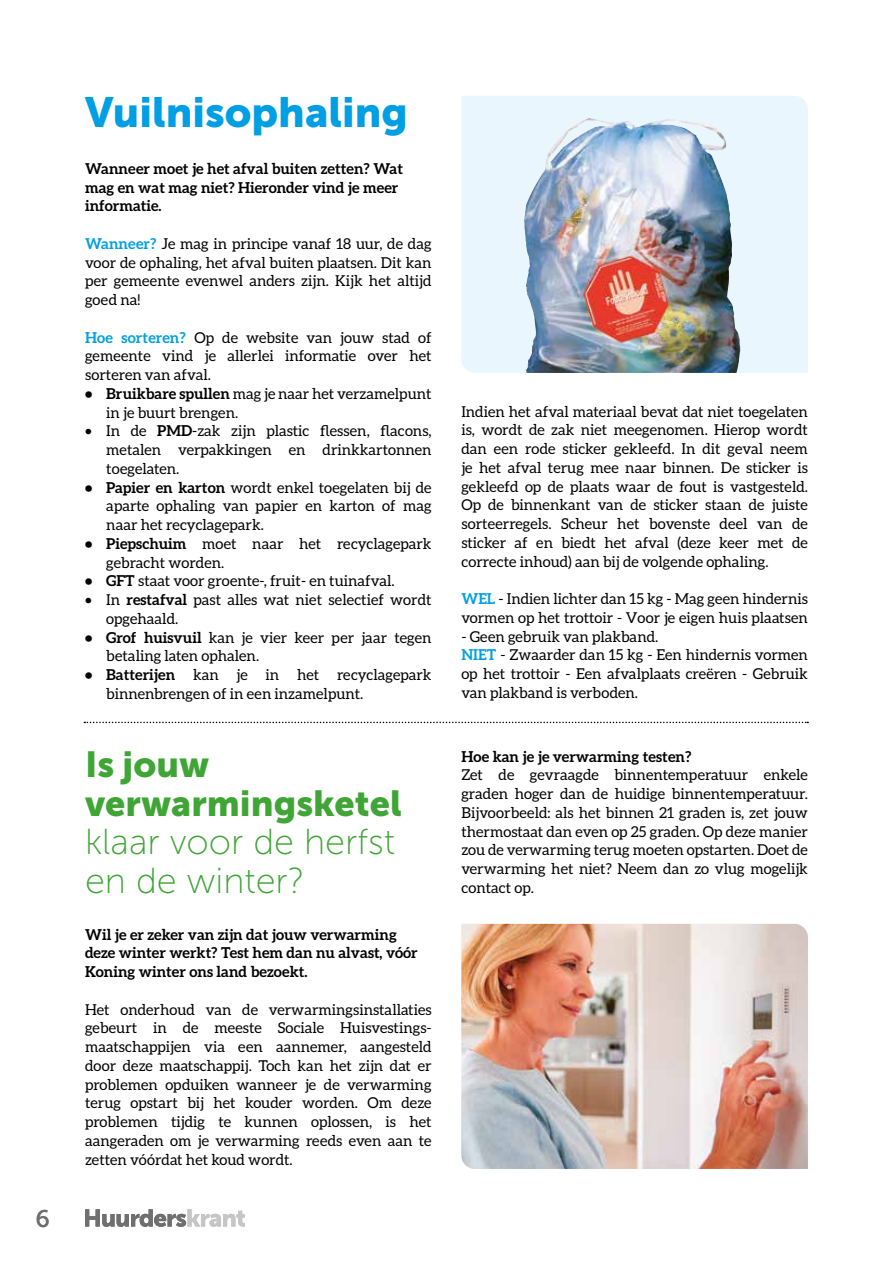
<style>
.page{position:relative;width:893px;height:1263px;background:#fff}
.page>*{position:absolute;margin:0;border:0;box-sizing:border-box;transform-origin:0 0}
.t1{font:42px "Museo Sans 900";color:#009fe3}
.t2{font:36px/39px "Museo Sans 100";color:#3fa535}
.t3{font:36px/39px "Museo Sans 900";color:#3fa535}
.t4{font:24px "Museo Sans 500";color:#706f6f}
.t5{font:15px/18.8px "Aleo";color:#000;text-align:justify}
.t6{font:700 15px/18.8px "Aleo";color:#000}
.s1{font-weight:700;color:#009fe3}
.s2{font-weight:700}
</style>
<div class="page">
<svg style="left:85px;top:1209px;width:160px;height:18px"></svg>
<div style="left:461px;top:96px;width:347px;height:277px;background:#eaf6fe"></div>
<img style="left:524px;top:118px;width:216px;height:255px">
<img style="left:461px;top:924px;width:347px;height:245px">
<svg style="left:84px;top:722px;width:724px;height:1px"></svg>
<h3 class="t4" style="left:35px;top:1205px;width:16px">6</h3>
<h1 class="t1" style="left:85px;top:89px;width:324px">Vuilnisophaling</h1>
<p class="t6" style="left:85px;top:159px;width:319px">Wanneer moet je het afval buiten zetten? Wat mag en wat mag niet? Hieronder vind je meer informatie.</p>
<p class="t5" style="left:85px;top:234px;width:348px"><span class="s1">Wanneer?</span> Je mag in principe vanaf 18 uur, de dag voor de ophaling, het afval buiten plaatsen. Dit kan per gemeente evenwel anders zijn. Kijk het altijd goed na!</p>
<p class="t5" style="left:85px;top:328px;width:348px"><span class="s1">Hoe sorteren?</span> Op de website van jouw stad of gemeente vind je allerlei informatie over het sorteren van afval.</p>
<p class="t5" style="left:106px;top:384px;width:327px;text-indent:-21px"><span class="s2">• Bruikbare spullen</span> mag je naar het verzamelpunt in je buurt brengen.</p>
<p class="t5" style="left:106px;top:421px;width:327px;text-indent:-21px">• In de <span class="s2">PMD</span>-zak zijn plastic flessen, flacons, metalen verpakkingen en drinkkartonnen toegelaten.</p>
<p class="t5" style="left:106px;top:478px;width:327px;text-indent:-21px"><span class="s2">• Papier en karton</span> wordt enkel toegelaten bij de aparte ophaling van papier en karton of mag naar het recyclagepark.</p>
<p class="t5" style="left:106px;top:534px;width:327px;text-indent:-21px"><span class="s2">• Piepschuim</span> moet naar het recyclagepark gebracht worden.</p>
<p class="t5" style="left:85px;top:571px;width:311px"><span class="s2">• GFT</span> staat voor groente-, fruit- en tuinafval.</p>
<p class="t5" style="left:106px;top:590px;width:327px;text-indent:-21px">• In <span class="s2">restafval</span> past alles wat niet selectief wordt opgehaald.</p>
<p class="t5" style="left:106px;top:628px;width:327px;text-indent:-21px"><span class="s2">• Grof huisvuil</span> kan je vier keer per jaar tegen betaling laten ophalen.</p>
<p class="t5" style="left:106px;top:665px;width:327px;text-indent:-21px"><span class="s2">• Batterijen</span> kan je in het recyclagepark binnenbrengen of in een inzamelpunt.</p>
<h2 class="t3" style="left:85px;top:744px;width:318px">Is jouw verwarmingsketel</h2>
<h2 class="t2" style="left:85px;top:823px;width:312px">klaar voor de herfst en de winter?</h2>
<p class="t6" style="left:85px;top:924px;width:334px">Wil je er zeker van zijn dat jouw verwarming deze winter werkt? Test hem dan nu alvast, vóór<br>Koning winter ons land bezoekt.</p>
<p class="t5" style="left:85px;top:1000px;width:348px">Het onderhoud van de verwarmingsinstallaties gebeurt in de meeste Sociale Huisvestings&shy;maatschappijen via een aannemer, aangesteld door deze maatschappij. Toch kan het zijn dat er problemen opduiken wanneer je de verwarming terug opstart bij het kouder worden. Om deze problemen tijdig te kunnen oplossen, is het aangeraden om je verwarming reeds even aan te zetten vóórdat het koud wordt.</p>
<p class="t5" style="left:461px;top:402px;width:348px">Indien het afval materiaal bevat dat niet toegelaten is, wordt de zak niet meegenomen. Hierop wordt dan een rode sticker gekleefd. In dit geval neem je het afval terug mee naar binnen. De sticker is gekleefd op de plaats waar de fout is vastgesteld.<br>Op de binnenkant van de sticker staan de juiste sorteerregels. Scheur het bovenste deel van de sticker af en biedt het afval (deze keer met de correcte inhoud) aan bij de volgende ophaling.</p>
<p class="t5" style="left:461px;top:589px;width:348px"><span class="s1">WEL</span> - Indien lichter dan 15 kg - Mag geen hindernis vormen op het trottoir - Voor je eigen huis plaatsen</p>
<p class="t5" style="left:461px;top:627px;width:348px;text-align:left">- Geen gebruik van plakband.<br><span class="s1">NIET</span> - Zwaarder dan 15 kg - Een hindernis vormen op het trottoir - Een afvalplaats creëren - Gebruik van plakband is verboden.</p>
<p class="t6" style="left:461px;top:746px;width:231px">Hoe kan je je verwarming testen?</p>
<p class="t5" style="left:461px;top:765px;width:348px">Zet de gevraagde binnentemperatuur enkele graden hoger dan de huidige binnentemperatuur.<br>Bijvoorbeeld: als het binnen 21 graden is, zet jouw thermostaat dan even op 25 graden. Op deze manier zou de verwarming terug moeten opstarten. Doet de verwarming het niet? Neem dan zo vlug mogelijk contact op.</p>
</div>
